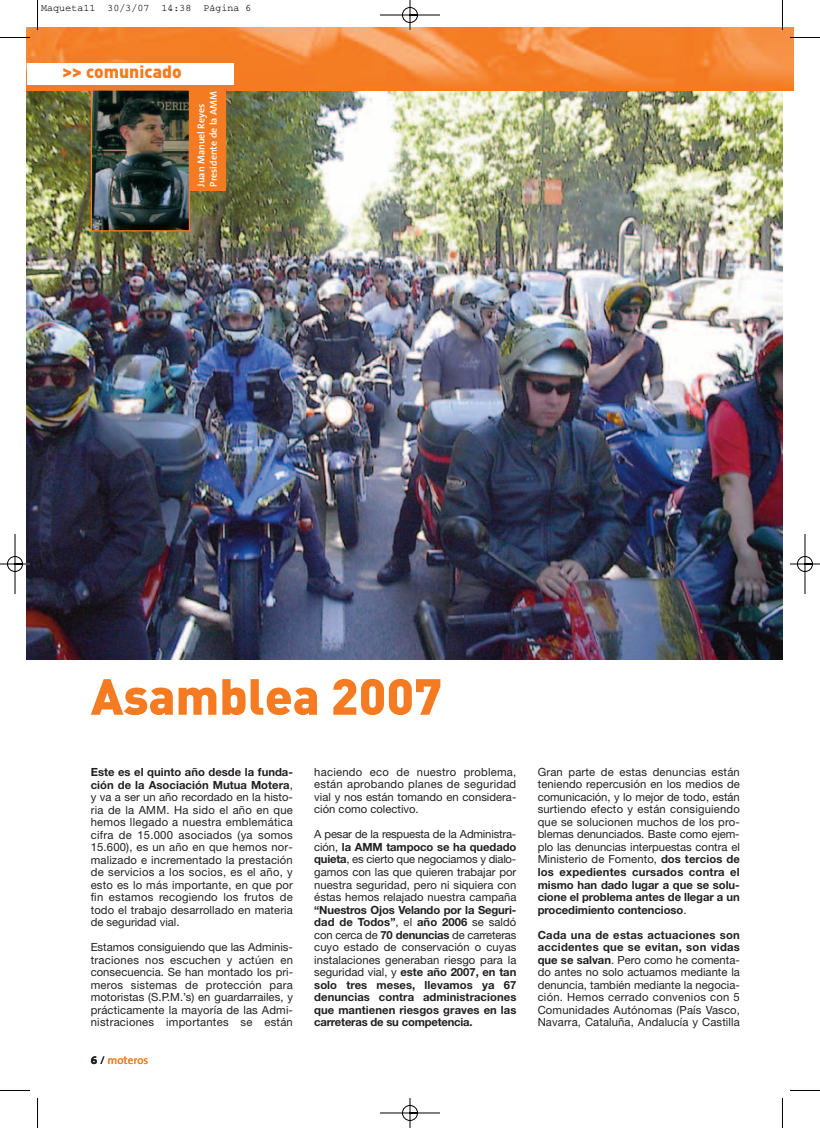
<style>
.page{position:relative;width:820px;height:1128px;background:#fff}
.page>*{position:absolute;margin:0;border:0;box-sizing:border-box;transform-origin:0 0}
.t1{font:900 50px "DIN";color:#f47b21}
.t2{font:900 17.5px "DIN";color:#f47b21}
.t3{font:11.25px/12.5px "Helvetica Neue";letter-spacing:.01em;color:#231f20;text-align:justify}
.t4{font:700 11.25px/12.5px "Helvetica Neue";letter-spacing:-.015em;color:#231f20;text-align:justify}
.t5{font:11.25px "The Sans";color:#f47b21}
.t6{font:600 10px/12.5px "The Sans";color:#fff}
.t7{font:10px "Courier";color:#000}
.s1{font-weight:700}
.s2{font-family:"The Sans Extra Bold Caps";color:#231f20}
.s3{color:#231f20}
.s4{font-weight:400}
</style>
<div class="page">
<img style="left:0;top:0;width:819px;height:1127px">
<p class="t7" style="left:41px;top:5px;width:212px">Maqueta11 30/3/07 14:38 Página 6</p>
<h2 class="t2" style="left:62px;top:66px;width:121px">&gt;&gt; comunicado</h2>
<p class="t6" style="left:196px;top:187px;width:97px;rotate:-90deg">Juan Manuel Reyes<br>Presidente de la AMM</p>
<h1 class="t1" style="left:91px;top:679px;width:352px">Asamblea 2007</h1>
<p class="t3" style="left:91px;top:765px;width:203px"><span class="s1">Este es el quinto año desde la funda&shy;ción de la Asociación Mutua Motera</span>, y va a ser un año recordado en la histo&shy;ria de la AMM. Ha sido el año en que hemos llegado a nuestra emblemática cifra de 15.000 asociados (ya somos 15.600), es un año en que hemos nor&shy;malizado e incrementado la prestación de servicios a los socios, es el año, y esto es lo más importante, en que por fin estamos recogiendo los frutos de todo el trabajo desarrollado en materia de seguridad vial.</p>
<p class="t3" style="left:91px;top:940px;width:204px">Estamos consiguiendo que las Adminis&shy;traciones nos escuchen y actúen en consecuencia. Se han montado los pri&shy;meros sistemas de protección para motoristas (S.P.M.’s) en guardarrailes, y prácticamente la mayoría de las Admi&shy;nistraciones importantes se están</p>
<p class="t5" style="left:91px;top:1055px;width:59px"><span class="s2">6</span> <span class="s3">/</span> moteros</p>
<p class="t3" style="left:314px;top:765px;width:203px">haciendo eco de nuestro problema, están aprobando planes de seguridad vial y nos están tomando en considera&shy;ción como colectivo.</p>
<p class="t3" style="left:314px;top:828px;width:204px">A pesar de la respuesta de la Administra&shy;ción, <span class="s1">la AMM tampoco se ha quedado quieta</span>, es cierto que negociamos y dialo&shy;gamos con las que quieren trabajar por nuestra seguridad, pero ni siquiera con éstas hemos relajado nuestra campaña</p>
<p class="t4" style="left:314px;top:902px;width:203px">“Nuestros Ojos Velando por la Seguri&shy;dad de Todos”<span class="s4">, el</span> año 2006 <span class="s4">se saldó con cerca de</span> 70 denuncias <span class="s4">de carreteras cuyo estado de conservación o cuyas instalaciones generaban riesgo para la seguridad vial, y</span> este año 2007, en tan solo tres meses, llevamos ya 67 denuncias contra administraciones que mantienen riesgos graves en las carreteras de su competencia.</p>
<p class="t3" style="left:537px;top:765px;width:203px">Gran parte de estas denuncias están teniendo repercusión en los medios de comunicación, y lo mejor de todo, están surtiendo efecto y están consiguiendo que se solucionen muchos de los pro&shy;blemas denunciados. Baste como ejem&shy;plo las denuncias interpuestas contra el Ministerio de Fomento, <span class="s1">dos tercios de los expedientes cursados contra el mismo han dado lugar a que se solu&shy;cione el problema antes de llegar a un procedimiento contencioso</span>.</p>
<p class="t3" style="left:537px;top:928px;width:204px"><span class="s1">Cada una de estas actuaciones son accidentes que se evitan, son vidas que se salvan</span>. Pero como he comenta&shy;do antes no solo actuamos mediante la denuncia, también mediante la negocia&shy;ción. Hemos cerrado convenios con 5<br>Comunidades Autónomas (País Vasco, Navarra, Cataluña, Andalucía y Castilla</p>
</div>
